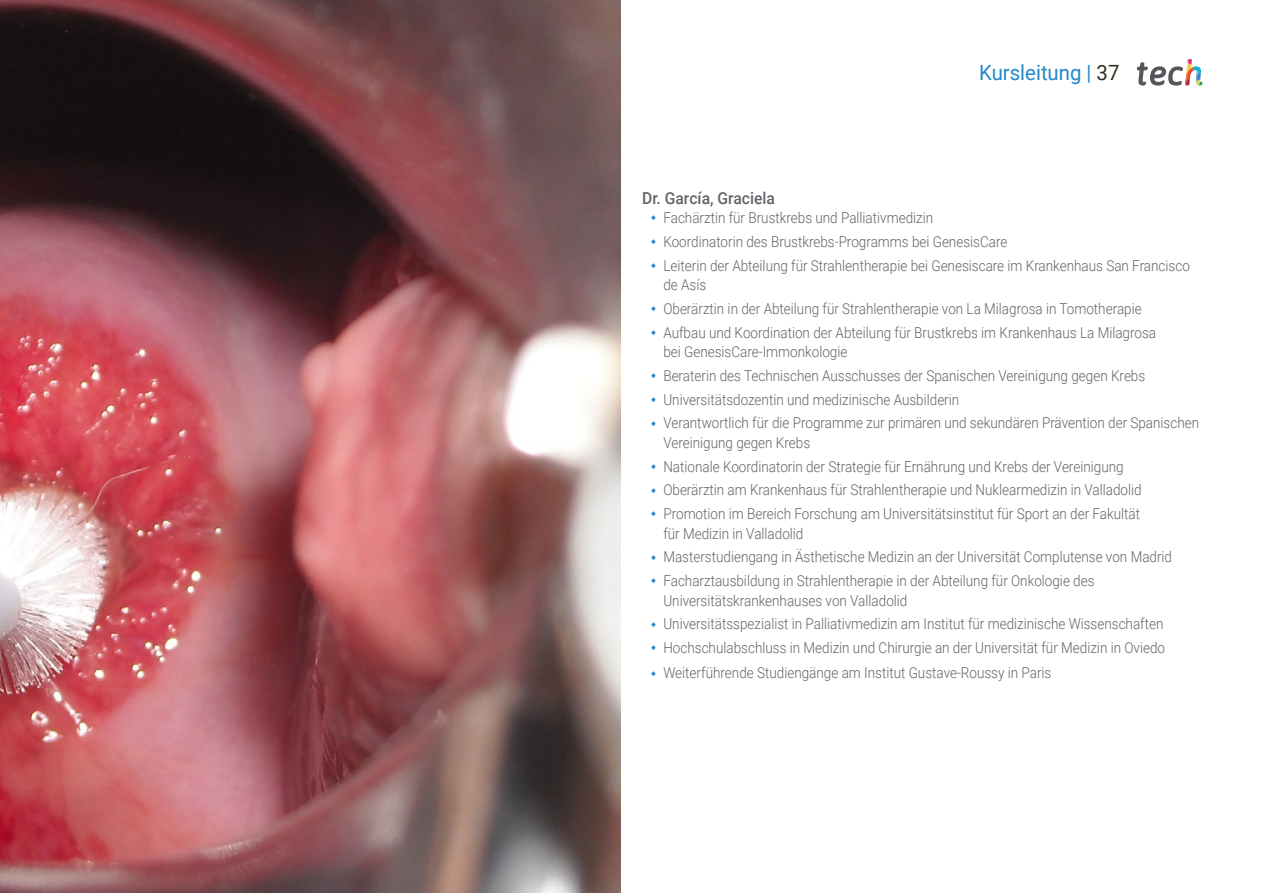
<style>
.page{position:relative;width:1263px;height:893px;background:#fff}
.page>*{position:absolute;margin:0;border:0;box-sizing:border-box;transform-origin:0 0}
.t1{font:21px "Roboto";color:#2488c9}
.t2{font:500 16.5px "Roboto";color:#61646a;scale:.95 1}
.t3{font:300 15px/23.7px "Roboto";color:#61646a;scale:.9 1}
.s1{color:#312e20}
</style>
<div class="page">
<img style="left:0;top:0;width:621px;height:893px">
<svg style="left:1137px;top:59px;width:65px;height:27px"></svg>
<h1 class="t1" style="left:979px;top:57px;width:142px">Kursleitung | <span class="s1">37</span></h1>
<p class="t2" style="left:642px;top:186px;width:141px">Dr. García, Graciela</p>
<p class="t3" style="left:663px;top:205px;width:587px">Fachärztin für Brustkrebs und Palliativmedizin<br>Koordinatorin des Brustkrebs-Programms bei GenesisCare<br>Leiterin der Abteilung für Strahlentherapie bei Genesiscare im Krankenhaus San Francisco</p>
<p class="t3" style="left:663px;top:272px;width:549px">de Asís<br>Oberärztin in der Abteilung für Strahlentherapie von La Milagrosa in Tomotherapie<br>Aufbau und Koordination der Abteilung für Brustkrebs im Krankenhaus La Milagrosa</p>
<p class="t3" style="left:663px;top:339px;width:597px">bei GenesisCare-Immonkologie<br>Beraterin des Technischen Ausschusses der Spanischen Vereinigung gegen Krebs Universitätsdozentin und medizinische Ausbilderin<br>Verantwortlich für die Programme zur primären und sekundären Prävention der Spanischen</p>
<p class="t3" style="left:663px;top:430px;width:533px">Vereinigung gegen Krebs<br>Nationale Koordinatorin der Strategie für Ernährung und Krebs der Vereinigung Oberärztin am Krankenhaus für Strahlentherapie und Nuklearmedizin in Valladolid Promotion im Bereich Forschung am Universitätsinstitut für Sport an der Fakultät</p>
<p class="t3" style="left:663px;top:521px;width:567px">für Medizin in Valladolid<br>Masterstudiengang in Ästhetische Medizin an der Universität Complutense von Madrid<br>Facharztausbildung in Strahlentherapie in der Abteilung für Onkologie des</p>
<p class="t3" style="left:663px;top:588px;width:559px">Universitätskrankenhauses von Valladolid<br>Universitätsspezialist in Palliativmedizin am Institut für medizinische Wissenschaften<br>Hochschulabschluss in Medizin und Chirurgie an der Universität für Medizin in Oviedo</p>
<p class="t3" style="left:663px;top:661px;width:433px">Weiterführende Studiengänge am Institut Gustave-Roussy in Paris</p>
</div>
